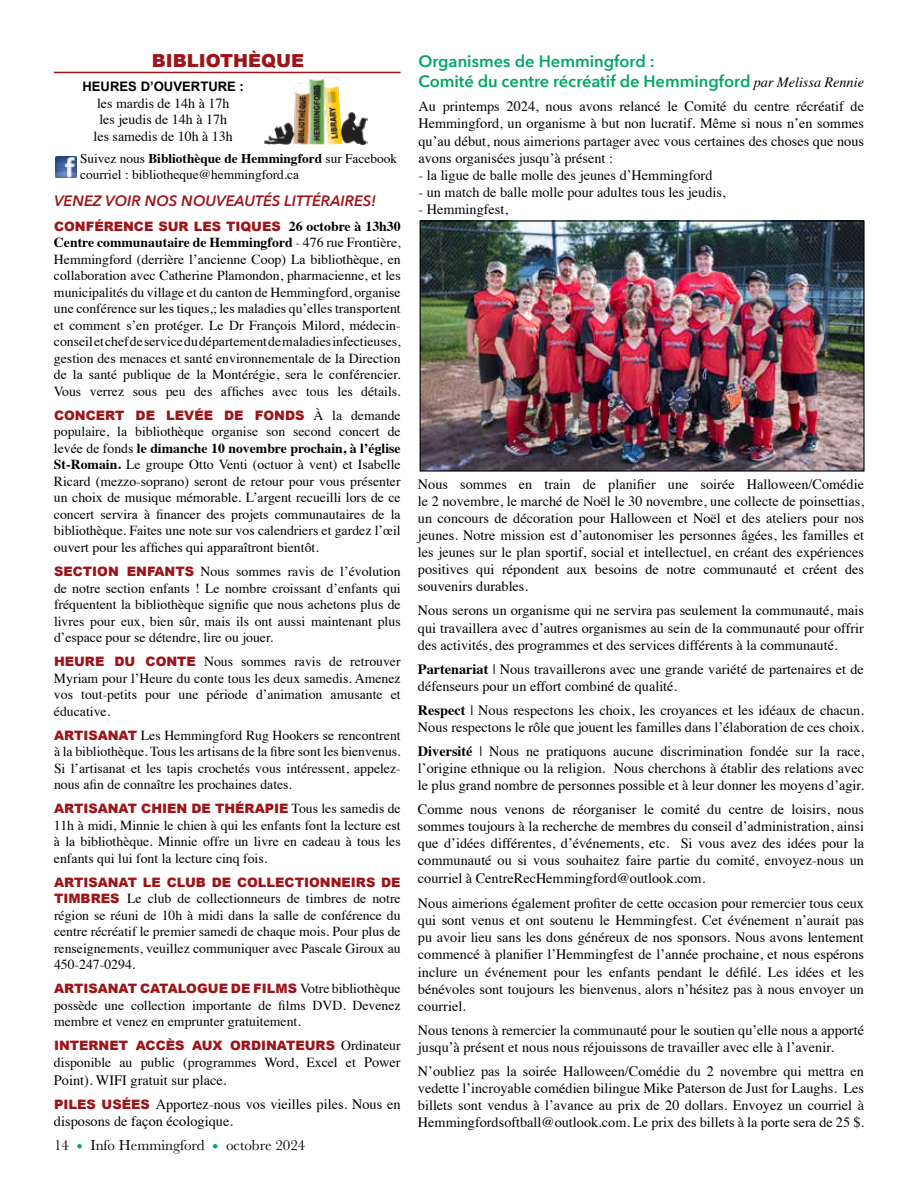
<style>
.page{position:relative;width:918px;height:1188px;background:#fff}
.page>*{position:absolute;margin:0;border:0;box-sizing:border-box;transform-origin:0 0}
.t1{font:900 18px "Arial";color:#9c1519}
.t2{font:600 16.5px/19.8px "Avenir Next";color:#00a664}
.t3{font:italic 600 15px "Avenir Next";color:#9c1519}
.t4{font:15px "Baskerville";color:#000}
.t5{font:14.4px/24px "Times";color:#000}
.t6{font:14.25px/17.1px "Times";color:#000;text-align:justify}
.t7{font:13.95px/16.8px "Times";color:#000;text-align:center}
.t8{font:13.8px/16.5px "Times";color:#000;text-align:justify}
.t9{font:13.35px/16px "Times";color:#000}
.t10{font:700 13.05px "Arial";color:#000}
.t11{font:900 12.9px "Arial";color:#9c1519}
.s1{font-weight:700}
.s2{font-family:"Times";font-weight:700;font-size:13.8px;color:#000}
.s3{font-family:"Times";font-weight:400;font-size:13.8px;color:#000}
.s4{font-family:"Arial";font-weight:900;font-size:12.9px;color:#9c1519}
.s5{font-size:14.4px}
.s6{font-size:18px;color:#00a664}
.s7{font-family:"Times";font-weight:400;font-style:italic;font-size:14.25px;color:#000}
</style>
<div class="page">
<hr style="left:54px;top:72px;width:347px;height:1px;background:#9c1519">
<img style="left:264px;top:76px;width:103px;height:68px">
<img style="left:56px;top:156px;width:21px;height:21px">
<img style="left:422px;top:222px;width:441px;height:248px">
<div style="left:420px;top:220px;width:445px;height:252px;border:1px solid #000"></div>
<p class="t1" style="left:152px;top:47px;width:154px">BIBLIOTHÈQUE</p>
<p class="t10" style="left:82px;top:78px;width:163px">HEURES D’OUVERTURE :</p>
<p class="t7" style="left:94px;top:93px;width:141px">les mardis de 14h à 17h les jeudis de 14h à 17h les samedis de 10h à 13h</p>
<p class="t9" style="left:80px;top:149px;width:319px">Suivez nous <span class="s1">Bibliothèque de Hemmingford</span> sur Facebook courriel : bibliotheque@hemmingford.ca</p>
<p class="t3" style="left:54px;top:188px;width:323px">VENEZ VOIR NOS NOUVEAUTÉS LITTÉRAIRES!</p>
<p class="t11" style="left:54px;top:217px;width:348px">CONFÉRENCE SUR LES TIQUES <span class="s2">26 octobre à 13h30</span></p>
<p class="t8" style="left:54px;top:233px;width:348px"><span class="s1">Centre communautaire de Hemmingford</span> - 476 rue Frontière, Hemmingford (derrière l’ancienne Coop) La bibliothèque, en collaboration avec Catherine Plamondon, pharmacienne, et les municipalités du village et du canton de Hemmingford, organise une conférence sur les tiques,; les maladies qu’elles transportent et comment s’en protéger. Le Dr François Milord, médecin&shy;conseil et chef de service du département de maladies infectieuses, gestion des menaces et santé environnementale de la Direction de la santé publique de la Montérégie, sera le conférencier.<br>Vous verrez sous peu des affiches avec tous les détails.</p>
<p class="t11" style="left:54px;top:406px;width:348px">CONCERT DE LEVÉE DE FONDS <span class="s3">À la demande</span></p>
<p class="t8" style="left:54px;top:422px;width:348px">populaire, la bibliothèque organise son second concert de levée de fonds <span class="s1">le dimanche 10 novembre prochain, à l’église St-Romain.</span> Le groupe Otto Venti (octuor à vent) et Isabelle Ricard (mezzo-soprano) seront de retour pour vous présenter un choix de musique mémorable. L’argent recueilli lors de ce concert servira à financer des projets communautaires de la bibliothèque. Faites une note sur vos calendriers et gardez l’œil ouvert pour les affiches qui apparaîtront bientôt.</p>
<p class="t8" style="left:54px;top:562px;width:348px"><span class="s4">SECTION ENFANTS</span> Nous sommes ravis de l’évolution de notre section enfants ! Le nombre croissant d’enfants qui fréquentent la bibliothèque signifie que nous achetons plus de livres pour eux, bien sûr, mais ils ont aussi maintenant plus d’espace pour se détendre, lire ou jouer.</p>
<p class="t8" style="left:54px;top:652px;width:348px"><span class="s4">HEURE DU CONTE</span> Nous sommes ravis de retrouver Myriam pour l’Heure du conte tous les deux samedis. Amenez vos tout-petits pour une période d’animation amusante et éducative.</p>
<p class="t8" style="left:54px;top:726px;width:348px"><span class="s4">ARTISANAT</span> Les Hemmingford Rug Hookers se rencontrent à la bibliothèque. Tous les artisans de la fibre sont les bienvenus.<br>Si l’artisanat et les tapis crochetés vous intéressent, appelez&shy;nous afin de connaître les prochaines dates.</p>
<p class="t11" style="left:54px;top:799px;width:348px">ARTISANAT CHIEN DE THÉRAPIE <span class="s3">Tous les samedis de</span></p>
<p class="t8" style="left:54px;top:816px;width:348px">11h à midi, Minnie le chien à qui les enfants font la lecture est à la bibliothèque. Minnie offre un livre en cadeau à tous les enfants qui lui font la lecture cinq fois.</p>
<p class="t11" style="left:54px;top:873px;width:348px">ARTISANAT LE CLUB DE COLLECTIONNEIRS DE</p>
<p class="t8" style="left:54px;top:889px;width:348px"><span class="s4">TIMBRES</span> Le club de collectionneurs de timbres de notre région se réuni de 10h à midi dans la salle de conférence du centre récréatif le premier samedi de chaque mois. Pour plus de renseignements, veuillez communiquer avec Pascale Giroux au 450-247-0294.</p>
<p class="t11" style="left:54px;top:979px;width:348px">ARTISANAT CATALOGUE DE FILMS <span class="s3">Votre bibliothèque</span></p>
<p class="t8" style="left:54px;top:996px;width:348px">possède une collection importante de films DVD. Devenez membre et venez en emprunter gratuitement.</p>
<p class="t11" style="left:54px;top:1036px;width:348px">INTERNET ACCÈS AUX ORDINATEURS <span class="s3">Ordinateur</span></p>
<p class="t8" style="left:54px;top:1053px;width:348px">disponible au public (programmes Word, Excel et <span class="s5">Power</span></p>
<p class="t5" style="left:54px;top:1067px;width:348px">Point). WIFI gratuit sur place.<br><span class="s4">PILES USÉES</span> Apportez-nous vos vieilles piles. Nous en</p>
<p class="t5" style="left:54px;top:1108px;width:181px">disposons de façon écologique.</p>
<p class="t4" style="left:54px;top:1136px;width:253px">14 <span class="s6">•</span> Info Hemmingford <span class="s6">•</span> octobre 2024</p>
<p class="t2" style="left:418px;top:51px;width:447px">Organismes de Hemmingford :<br>Comité du centre récréatif de Hemmingford <span class="s7">par Melissa Rennie</span></p>
<p class="t6" style="left:418px;top:97px;width:447px">Au printemps 2024, nous avons relancé le Comité du centre récréatif de Hemmingford, un organisme à but non lucratif. Même si nous n’en sommes qu’au début, nous aimerions partager avec vous certaines des choses que nous avons organisées jusqu’à présent :</p>
<p class="t6" style="left:418px;top:165px;width:295px">- la ligue de balle molle des jeunes d’Hemmingford</p>
<p class="t6" style="left:418px;top:182px;width:309px">- un match de balle molle pour adultes tous les jeudis,</p>
<p class="t6" style="left:418px;top:199px;width:91px">- Hemmingfest,</p>
<p class="t6" style="left:418px;top:474px;width:448px">Nous sommes en train de planifier une soirée Halloween/Comédie le 2 novembre, le marché de Noël le 30 novembre, une collecte de poinsettias, un concours de décoration pour Halloween et Noël et des ateliers pour nos jeunes. Notre mission est d’autonomiser les personnes âgées, les familles et les jeunes sur le plan sportif, social et intellectuel, en créant des expériences positives qui répondent aux besoins de notre communauté et créent des souvenirs durables.</p>
<p class="t6" style="left:418px;top:601px;width:448px">Nous serons un organisme qui ne servira pas seulement la communauté, mais qui travaillera avec d’autres organismes au sein de la communauté pour offrir des activités, des programmes et des services différents à la communauté.</p>
<p class="t6" style="left:418px;top:659px;width:448px"><span class="s1">Partenariat</span> | Nous travaillerons avec une grande variété de partenaires et de défenseurs pour un effort combiné de qualité.</p>
<p class="t6" style="left:418px;top:700px;width:448px"><span class="s1">Respect</span> | Nous respectons les choix, les croyances et les idéaux de chacun.<br>Nous respectons le rôle que jouent les familles dans l’élaboration de ces choix.</p>
<p class="t6" style="left:418px;top:741px;width:448px"><span class="s1">Diversité</span> | Nous ne pratiquons aucune discrimination fondée sur la race, l’origine ethnique ou la religion. Nous cherchons à établir des relations avec le plus grand nombre de personnes possible et à leur donner les moyens d’agir.</p>
<p class="t6" style="left:418px;top:800px;width:448px">Comme nous venons de réorganiser le comité du centre de loisirs, nous sommes toujours à la recherche de membres du conseil d’administration, ainsi que d’idées différentes, d’événements, etc. Si vous avez des idées pour la communauté ou si vous souhaitez faire partie du comité, envoyez-nous un courriel à CentreRecHemmingford@outlook.com.</p>
<p class="t6" style="left:418px;top:894px;width:448px">Nous aimerions également profiter de cette occasion pour remercier tous ceux qui sont venus et ont soutenu le Hemmingfest. Cet événement n’aurait pas pu avoir lieu sans les dons généreux de nos sponsors. Nous avons lentement commencé à planifier l’Hemmingfest de l’année prochaine, et nous espérons inclure un événement pour les enfants pendant le défilé. Les idées et les bénévoles sont toujours les bienvenus, alors n’hésitez pas à nous envoyer un courriel.</p>
<p class="t6" style="left:418px;top:1020px;width:448px">Nous tenons à remercier la communauté pour le soutien qu’elle nous a apporté jusqu’à présent et nous nous réjouissons de travailler avec elle à l’avenir.</p>
<p class="t6" style="left:418px;top:1061px;width:448px">N’oubliez pas la soirée Halloween/Comédie du 2 novembre qui mettra en vedette l’incroyable comédien bilingue Mike Paterson de Just for Laughs. Les billets sont vendus à l’avance au prix de 20 dollars. Envoyez un courriel à Hemmingfordsoftball@outlook.com. Le prix des billets à la porte sera de 25 $.</p>
</div>
